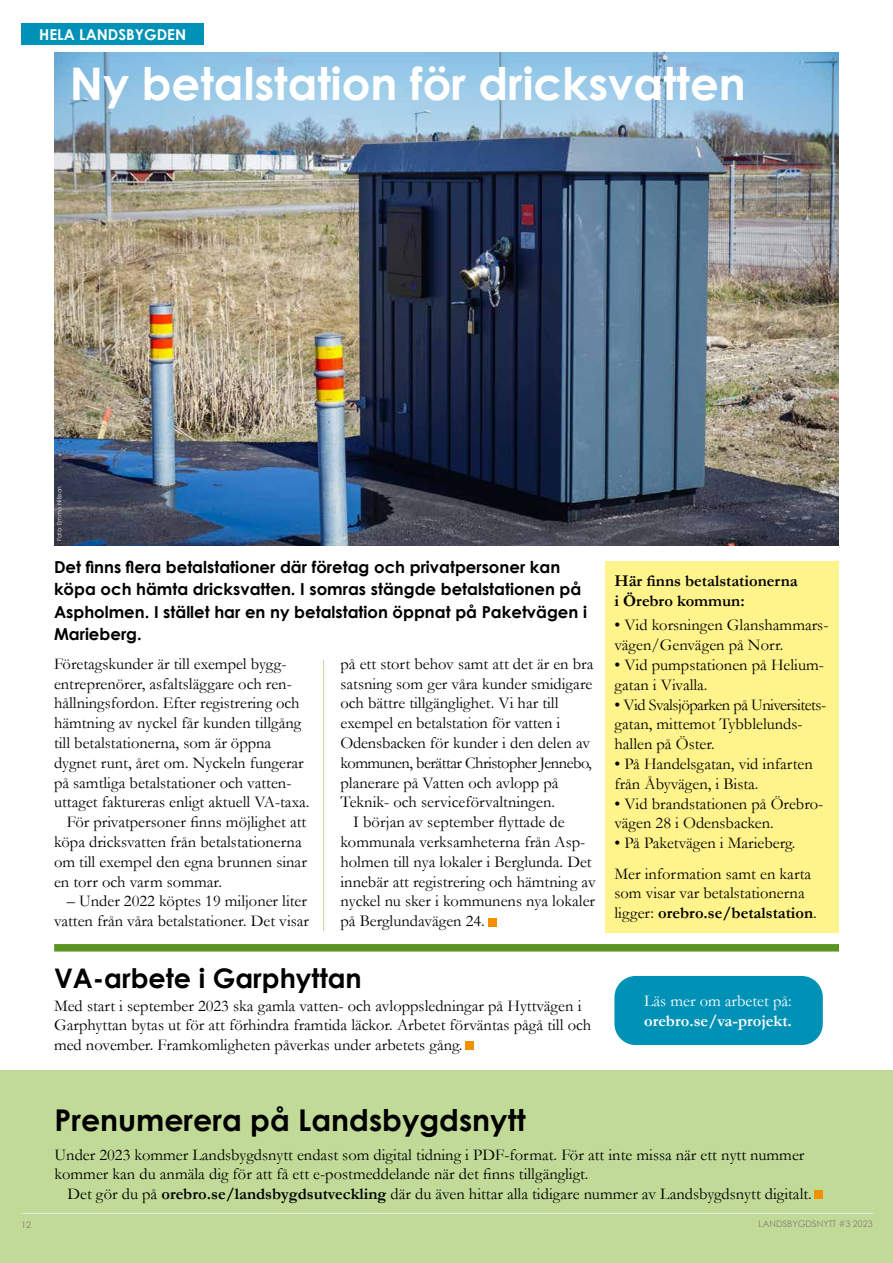
<style>
.page{position:relative;width:893px;height:1263px;background:#fff}
.page>*{position:absolute;margin:0;border:0;box-sizing:border-box;transform-origin:0 0}
.t1{font:700 45px "Century Gothic";color:#fff}
.t2{font:700 30px "Century Gothic";color:#000}
.t3{font:700 27px "Century Gothic";color:#000}
.t4{font:16.5px/19.8px "Garamond";color:#000}
.t5{font:700 16.5px/22.5px "Century Gothic";color:#000}
.t6{font:700 16.5px/19.8px "Garamond";color:#000}
.t7{font:16.5px "Garamond";letter-spacing:-.03em;color:#000}
.t8{font:700 16.5px "Garamond";color:#fff}
.t9{font:16.5px "Garamond";color:#fff}
.t10{font:700 15px "Century Gothic";color:#fff}
.t11{font:9px "Century Gothic";color:#887c77}
.t12{font:6px "Century Gothic";color:#eceae6}
.s1{font-weight:700}
</style>
<div class="page">
<div style="left:0;top:1070px;width:893px;height:193px;background:#c1da98"></div>
<div style="left:814px;top:1190px;width:9px;height:9px;background:#f39000"></div>
<div style="left:465px;top:1041px;width:9px;height:9px;background:#f39000"></div>
<div style="left:487px;top:918px;width:9px;height:9px;background:#f39000"></div>
<hr style="left:323px;top:660px;width:1px;height:271px;background:#c1da98">
<img style="left:54px;top:52px;width:785px;height:493px">
<div style="left:606px;top:561px;width:233px;height:371px;background:#fff48c"></div>
<div style="left:614px;top:976px;width:209px;height:69px;background:#0092b6;border-radius:21px"></div>
<div style="left:21px;top:23px;width:183px;height:22px;background:#0092b6"></div>
<hr style="left:21px;top:1213px;width:852px;height:1px;background:#eceae6">
<div style="left:54px;top:944px;width:785px;height:7px;background:#5c9424"></div>
<p class="t10" style="left:39px;top:25px;width:148px">HELA LANDSBYGDEN</p>
<h1 class="t1" style="left:70px;top:55px;width:677px">Ny betalstation för dricksvatten</h1>
<p class="t12" style="left:56px;top:541px;width:57px;rotate:-90deg">Foto: Emma Nilsson</p>
<p class="t5" style="left:54px;top:555px;width:534px">Det finns flera betalstationer där företag och privatpersoner kan köpa och hämta dricksvatten. I somras stängde betalstationen på Aspholmen. I stället har en ny betalstation öppnat på Paketvägen i Marieberg.</p>
<p class="t4" style="left:54px;top:654px;width:234px">Företagskunder är till exempel bygg-</p>
<p class="t4" style="left:54px;top:673px;width:239px">entreprenörer, asfaltsläggare och ren-</p>
<p class="t4" style="left:54px;top:693px;width:247px">hållningsfordon. Efter registrering och</p>
<p class="t4" style="left:54px;top:713px;width:249px">hämtning av nyckel får kunden tillgång</p>
<p class="t4" style="left:54px;top:733px;width:219px">till betalstationerna, som är öppna</p>
<p class="t4" style="left:54px;top:753px;width:251px">dygnet runt, året om. Nyckeln fungerar</p>
<p class="t4" style="left:54px;top:772px;width:239px">på samtliga betalstationer och vatten-</p>
<p class="t4" style="left:54px;top:792px;width:257px">uttaget faktureras enligt aktuell VA-taxa.</p>
<p class="t4" style="left:67px;top:812px;width:241px">För privatpersoner finns möjlighet att</p>
<p class="t4" style="left:54px;top:832px;width:249px">köpa dricksvatten från betalstationerna</p>
<p class="t4" style="left:54px;top:852px;width:254px">om till exempel den egna brunnen sinar</p>
<p class="t4" style="left:54px;top:871px;width:169px">en torr och varm sommar.</p>
<p class="t4" style="left:54px;top:891px;width:256px;text-align:right">– Under 2022 köptes 19 miljoner liter vatten från våra betalstationer. Det visar</p>
<p class="t4" style="left:340px;top:654px;width:254px">på ett stort behov samt att det är en bra</p>
<p class="t4" style="left:340px;top:673px;width:253px">satsning som ger våra kunder smidigare</p>
<p class="t4" style="left:340px;top:693px;width:219px">och bättre tillgänglighet. Vi har till</p>
<p class="t4" style="left:340px;top:713px;width:221px">exempel en betalstation för vatten i</p>
<p class="t4" style="left:340px;top:733px;width:251px">Odensbacken för kunder i den delen av</p>
<p class="t7" style="left:340px;top:753px;width:253px">kommunen, berättar Christopher Jennebo,</p>
<p class="t4" style="left:340px;top:772px;width:220px">planerare på Vatten och avlopp på</p>
<p class="t4" style="left:340px;top:792px;width:216px">Teknik- och serviceförvaltningen.</p>
<p class="t4" style="left:353px;top:812px;width:213px">I början av september flyttade de</p>
<p class="t4" style="left:340px;top:832px;width:246px">kommunala verksamheterna från Asp-</p>
<p class="t4" style="left:340px;top:852px;width:253px">holmen till nya lokaler i Berglunda. Det</p>
<p class="t4" style="left:340px;top:871px;width:257px">innebär att registrering och hämtning av</p>
<p class="t4" style="left:340px;top:891px;width:256px">nyckel nu sker i kommunens nya lokaler</p>
<p class="t4" style="left:340px;top:911px;width:146px">på Berglundavägen 24.</p>
<h3 class="t3" style="left:54px;top:961px;width:309px">VA-arbete i Garphyttan</h3>
<p class="t4" style="left:54px;top:995px;width:539px">Med start i september 2023 ska gamla vatten- och avloppsledningar på Hyttvägen i<br>Garphyttan bytas ut för att förhindra framtida läckor. Arbetet förväntas pågå till och med november. Framkomligheten påverkas under arbetets gång.</p>
<p class="t6" style="left:614px;top:571px;width:185px">Här finns betalstationerna i Örebro kommun:</p>
<p class="t4" style="left:614px;top:615px;width:216px">• Vid korsningen Glanshammars&shy;vägen/Genvägen på Norr.</p>
<p class="t4" style="left:614px;top:655px;width:211px">• Vid pumpstationen på Helium&shy;gatan i Vivalla.</p>
<p class="t4" style="left:614px;top:694px;width:213px">• Vid Svalsjöparken på Universitets&shy;gatan, mittemot Tybblelunds&shy;hallen på Öster.</p>
<p class="t4" style="left:614px;top:754px;width:200px">• På Handelsgatan, vid infarten från Åbyvägen, i Bista.</p>
<p class="t4" style="left:614px;top:793px;width:210px">• Vid brandstationen på Örebro&shy;vägen 28 i Odensbacken.</p>
<p class="t4" style="left:614px;top:828px;width:198px;line-height:30.3px">• På Paketvägen i Marieberg.<br>Mer information samt en karta</p>
<p class="t4" style="left:614px;top:883px;width:204px">som visar var betalstationerna ligger: <span class="s1">orebro.se/betalstation</span>.</p>
<p class="t9" style="left:644px;top:991px;width:149px">Läs mer om arbetet på:</p>
<p class="t8" style="left:644px;top:1011px;width:149px">orebro.se/va-projekt.</p>
<h2 class="t2" style="left:55px;top:1101px;width:472px">Prenumerera på Landsbygdsnytt</h2>
<p class="t4" style="left:55px;top:1144px;width:751px">Under 2023 kommer Landsbygdsnytt endast som digital tidning i PDF-format. För att inte missa när ett nytt nummer kommer kan du anmäla dig för att få ett e-postmeddelande när det finns tillgängligt.</p>
<p class="t4" style="left:67px;top:1184px;width:746px">Det gör du på <span class="s1">orebro.se/landsbygdsutveckling</span> där du även hittar alla tidigare nummer av Landsbygdsnytt digitalt.</p>
<p class="t11" style="left:21px;top:1219px;width:11px">12</p>
<p class="t11" style="left:759px;top:1218px;width:116px">LANDSBYGDSNYTT #3 2023</p>
</div>
